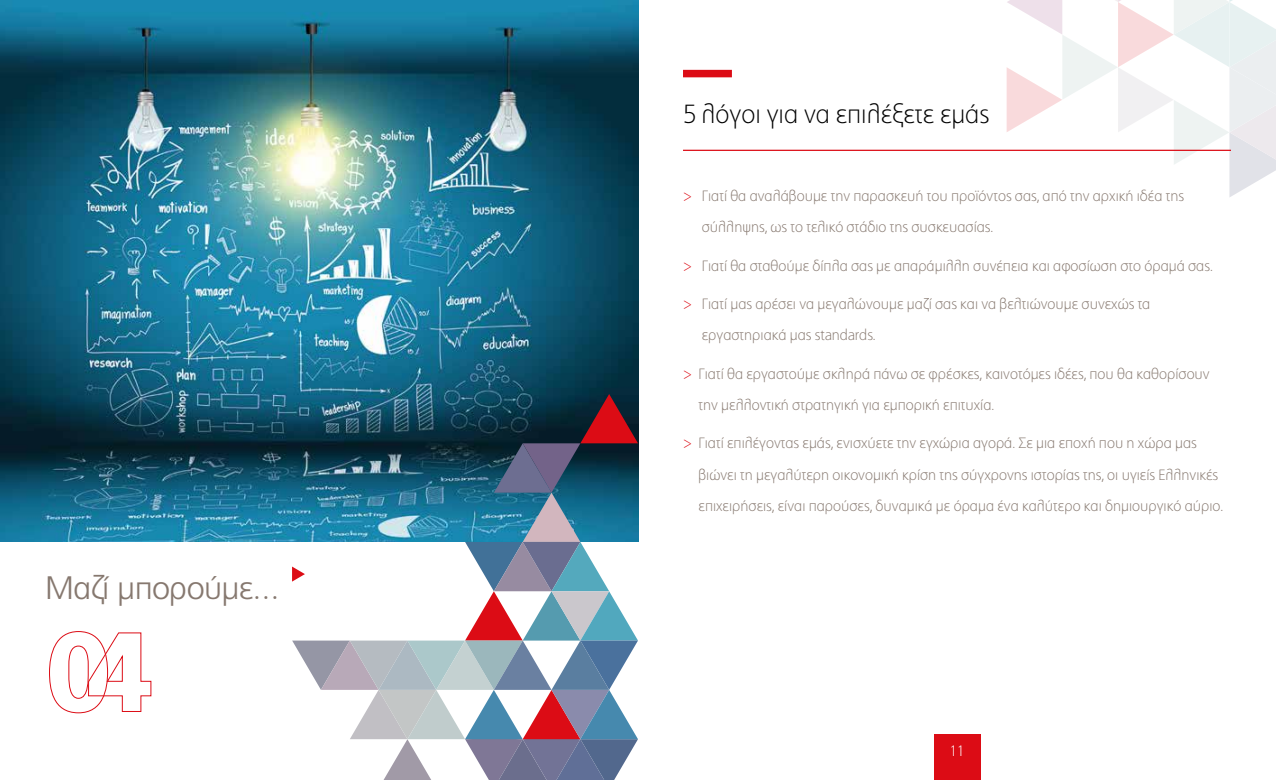
<style>
.page{position:relative;width:1276px;height:780px;background:#fff}
.page>*{position:absolute;margin:0;border:0;box-sizing:border-box;transform-origin:0 0}
.t1{font:300 32.5px "PF Catalog";letter-spacing:-.02em;color:#86786f}
.t2{font:100 26.25px "PF Catalog";color:#000}
.t3{font:100 15px/31.2px "PF Catalog";color:#86786f}
.t4{font:100 15px "PF Catalog";color:#fff}
.s1{color:#dc0c15}
</style>
<div class="page">
<svg style="left:1006px;top:0;width:270px;height:197px"></svg>
<img style="left:0;top:0;width:638px;height:542px">
<svg style="left:49px;top:631px;width:102px;height:82px"></svg>
<div style="left:934px;top:735px;width:46px;height:45px;background:#dc0c15"></div>
<div style="left:683px;top:70px;width:49px;height:7px;background:#dc0c15"></div>
<hr style="left:683px;top:150px;width:548px;height:1px;background:#dc0c15">
<svg style="left:292px;top:394px;width:346px;height:386px"></svg>
<h1 class="t1" style="left:45px;top:569px;width:236px">Μαζί μπορούμε...</h1>
<h2 class="t2" style="left:683px;top:101px;width:308px">5 λόγοι για να επιλέξετε εμάς</h2>
<p class="t3" style="left:702px;top:181px;width:484px;text-indent:-19px"><span class="s1">&gt;</span> Γιατί θα αναλάβουμε την παρασκευή του προϊόντος σας, από την αρχική ιδέα της σύλληψης, ως το τελικό στάδιο της συσκευασίας.</p>
<p class="t3" style="left:683px;top:250px;width:531px"><span class="s1">&gt;</span> Γιατί θα σταθούμε δίπλα σας με απαράμιλλη συνέπεια και αφοσίωση στο όραμά σας.</p>
<p class="t3" style="left:702px;top:289px;width:450px;text-indent:-19px"><span class="s1">&gt;</span> Γιατί μας αρέσει να μεγαλώνουμε μαζί σας και να βελτιώνουμε συνεχώς τα εργαστηριακά μας standards.</p>
<p class="t3" style="left:698px;top:358px;width:513px;text-indent:-16px"><span class="s1">&gt;</span> Γιατί θα εργαστούμε σκληρά πάνω σε φρέσκες, καινοτόμες ιδέες, που θα καθορίσουν την μελλοντική στρατηγική για εμπορική επιτυχία.</p>
<p class="t3" style="left:698px;top:428px;width:526px;text-indent:-16px"><span class="s1">&gt;</span> Γιατί επιλέγοντας εμάς, ενισχύετε την εγχώρια αγορά. Σε μια εποχή που η χώρα μας βιώνει τη μεγαλύτερη οικονομική κρίση της σύγχρονης ιστορίας της, οι υγιείς Ελληνικές επιχειρήσεις, είναι παρούσες, δυναμικά με όραμα ένα καλύτερο και δημιουργικό αύριο.</p>
<p class="t4" style="left:949px;top:743px;width:16px">11</p>
</div>
